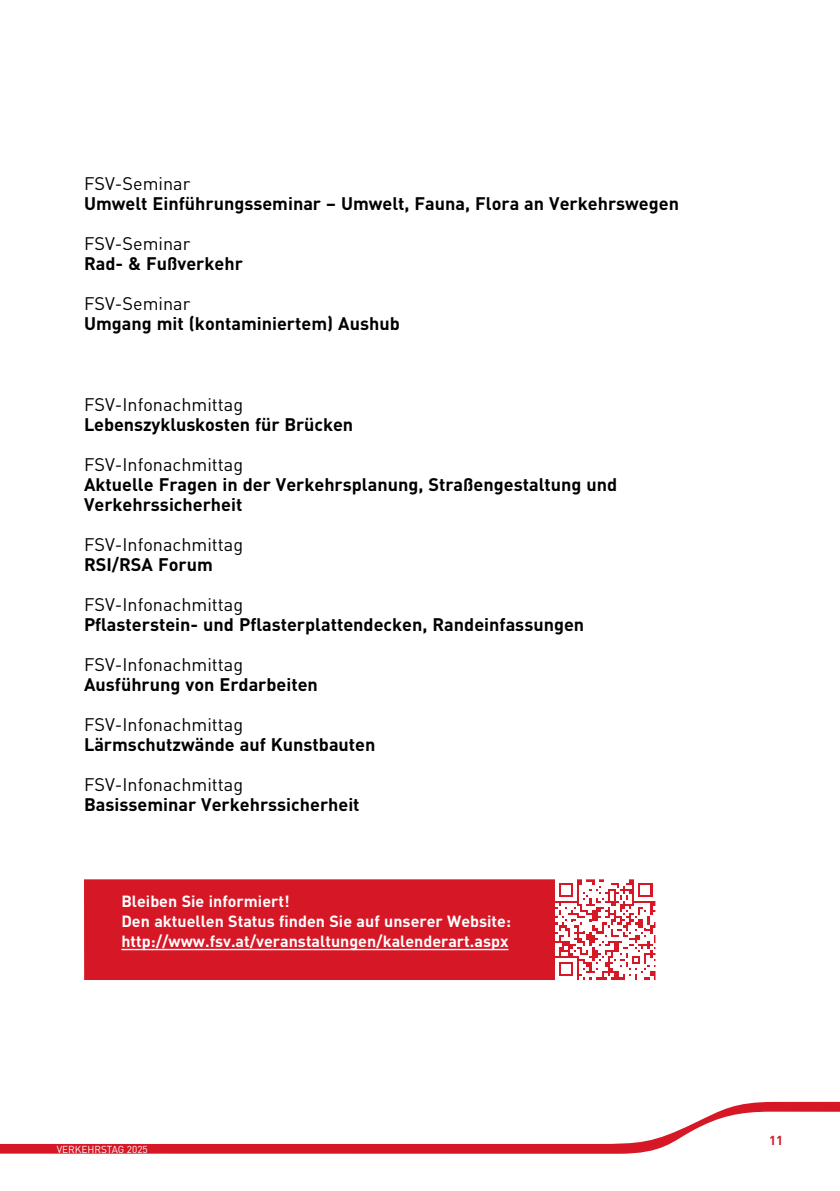
<style>
.page{position:relative;width:840px;height:1191px;background:#fff}
.page>*{position:absolute;margin:0;border:0;box-sizing:border-box;transform-origin:0 0}
.t1{font:700 18px/20px "DIN";color:#000}
.t2{font:18px "DIN";color:#000}
.t3{font:700 16px/20px "DIN";color:#fff}
.t4{font:700 13px "DIN";color:#d61726}
.t5{font:10px "DIN";color:#fff}
</style>
<div class="page">
<svg style="left:0;top:1101px;width:839px;height:52px"></svg>
<div style="left:84px;top:879px;width:571px;height:101px;background:#d61726"></div>
<hr style="left:121px;top:948px;width:387px;height:2px;background:#fff">
<svg style="left:555px;top:879px;width:100px;height:101px"></svg>
<p class="t2" style="left:84px;top:173px;width:108px">FSV-Seminar</p>
<p class="t1" style="left:84px;top:193px;width:596px">Umwelt Einführungsseminar – Umwelt, Fauna, Flora an Verkehrswegen</p>
<p class="t2" style="left:84px;top:233px;width:108px">FSV-Seminar</p>
<p class="t1" style="left:84px;top:253px;width:160px">Rad- &amp; Fußverkehr</p>
<p class="t2" style="left:84px;top:293px;width:108px">FSV-Seminar</p>
<p class="t1" style="left:84px;top:313px;width:317px">Umgang mit (kontaminiertem) Aushub</p>
<p class="t2" style="left:84px;top:393px;width:160px">FSV-Infonachmittag</p>
<p class="t1" style="left:84px;top:413px;width:270px">Lebenszykluskosten für Brücken</p>
<p class="t2" style="left:84px;top:453px;width:160px">FSV-Infonachmittag</p>
<p class="t1" style="left:84px;top:473px;width:534px">Aktuelle Fragen in der Verkehrsplanung, Straßengestaltung und<br>Verkehrssicherheit</p>
<p class="t2" style="left:84px;top:533px;width:160px">FSV-Infonachmittag</p>
<p class="t1" style="left:84px;top:553px;width:130px">RSI/RSA Forum</p>
<p class="t2" style="left:84px;top:593px;width:160px">FSV-Infonachmittag</p>
<p class="t1" style="left:84px;top:613px;width:501px">Pflasterstein- und Pflasterplattendecken, Randeinfassungen</p>
<p class="t2" style="left:84px;top:653px;width:160px">FSV-Infonachmittag</p>
<p class="t1" style="left:84px;top:673px;width:235px">Ausführung von Erdarbeiten</p>
<p class="t2" style="left:84px;top:713px;width:160px">FSV-Infonachmittag</p>
<p class="t1" style="left:84px;top:733px;width:293px">Lärmschutzwände auf Kunstbauten</p>
<p class="t2" style="left:84px;top:773px;width:160px">FSV-Infonachmittag</p>
<p class="t1" style="left:84px;top:793px;width:277px">Basisseminar Verkehrssicherheit</p>
<p class="t3" style="left:121px;top:891px;width:391px">Bleiben Sie informiert!<br>Den aktuellen Status finden Sie auf unserer Website: http://www.fsv.at/veranstaltungen/kalenderart.aspx</p>
<p class="t5" style="left:57px;top:1142px;width:93px">VERKEHRSTAG 2025</p>
<p class="t4" style="left:768px;top:1131px;width:16px">11</p>
</div>
